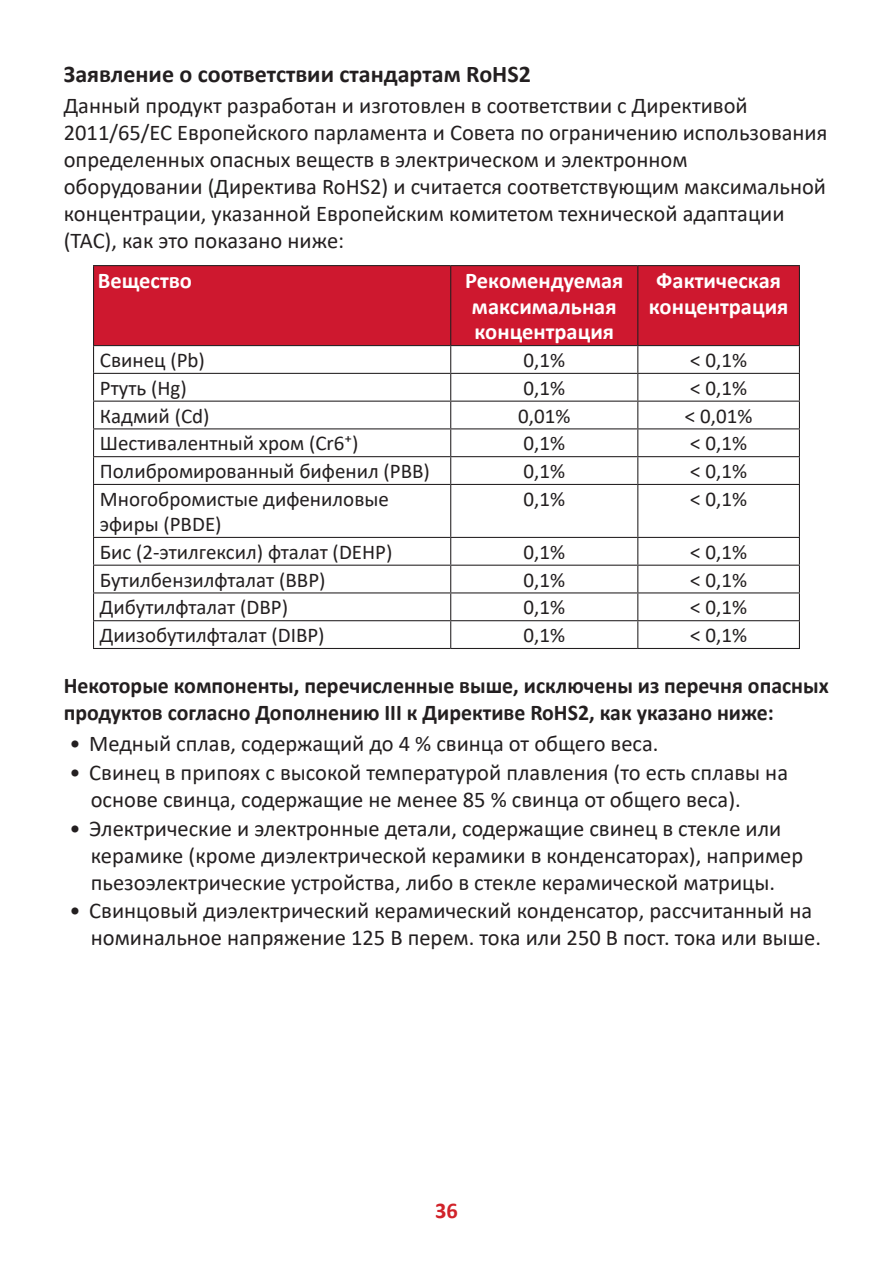
<style>
.page{position:relative;width:893px;height:1263px;background:#fff}
.page>*{position:absolute;margin:0;border:0;box-sizing:border-box;transform-origin:0 0}
.t1{font:700 24px "Calibri";color:#231f20}
.t2{font:22.5px/27px "Calibri";color:#231f20}
.t3{font:700 22.5px/27px "Calibri";color:#231f20}
.t4{font:700 22.5px/25.5px "Calibri";color:#fff;text-align:center}
.t5{font:700 22.5px "Calibri";color:#d1232a}
.t6{font:21px/25.2px "Calibri";color:#231f20}
</style>
<div class="page">
<div style="left:94px;top:266px;width:705px;height:79px;background:#ce182f"></div>
<hr style="left:93px;top:265px;width:358px;height:1px;background:#231f20">
<hr style="left:93px;top:266px;width:1px;height:79px;background:#231f20">
<hr style="left:451px;top:265px;width:187px;height:1px;background:#231f20">
<hr style="left:450px;top:266px;width:1px;height:79px;background:#231f20">
<hr style="left:638px;top:265px;width:162px;height:1px;background:#231f20">
<hr style="left:637px;top:266px;width:1px;height:79px;background:#231f20">
<hr style="left:799px;top:266px;width:1px;height:79px;background:#231f20">
<hr style="left:93px;top:345px;width:358px;height:1px;background:#231f20">
<hr style="left:451px;top:345px;width:187px;height:1px;background:#231f20">
<hr style="left:638px;top:345px;width:162px;height:1px;background:#231f20">
<hr style="left:93px;top:373px;width:358px;height:1px;background:#231f20">
<hr style="left:451px;top:373px;width:187px;height:1px;background:#231f20">
<hr style="left:638px;top:373px;width:162px;height:1px;background:#231f20">
<hr style="left:93px;top:401px;width:358px;height:1px;background:#231f20">
<hr style="left:451px;top:401px;width:187px;height:1px;background:#231f20">
<hr style="left:638px;top:401px;width:162px;height:1px;background:#231f20">
<hr style="left:93px;top:428px;width:358px;height:1px;background:#231f20">
<hr style="left:451px;top:428px;width:187px;height:1px;background:#231f20">
<hr style="left:638px;top:428px;width:162px;height:1px;background:#231f20">
<hr style="left:93px;top:456px;width:358px;height:1px;background:#231f20">
<svg style="left:93px;top:346px;width:1px;height:138px"></svg>
<hr style="left:451px;top:456px;width:187px;height:1px;background:#231f20">
<svg style="left:450px;top:346px;width:1px;height:138px"></svg>
<hr style="left:638px;top:456px;width:162px;height:1px;background:#231f20">
<svg style="left:637px;top:346px;width:1px;height:138px"></svg>
<svg style="left:799px;top:346px;width:1px;height:138px"></svg>
<hr style="left:93px;top:484px;width:358px;height:1px;background:#231f20">
<hr style="left:93px;top:485px;width:1px;height:52px;background:#231f20">
<hr style="left:451px;top:484px;width:187px;height:1px;background:#231f20">
<hr style="left:450px;top:485px;width:1px;height:52px;background:#231f20">
<hr style="left:638px;top:484px;width:162px;height:1px;background:#231f20">
<hr style="left:637px;top:485px;width:1px;height:52px;background:#231f20">
<hr style="left:799px;top:485px;width:1px;height:52px;background:#231f20">
<hr style="left:93px;top:537px;width:358px;height:1px;background:#231f20">
<hr style="left:451px;top:537px;width:187px;height:1px;background:#231f20">
<hr style="left:638px;top:537px;width:162px;height:1px;background:#231f20">
<hr style="left:93px;top:565px;width:358px;height:1px;background:#231f20">
<hr style="left:451px;top:565px;width:187px;height:1px;background:#231f20">
<hr style="left:638px;top:565px;width:162px;height:1px;background:#231f20">
<hr style="left:93px;top:592px;width:358px;height:1px;background:#231f20">
<hr style="left:451px;top:592px;width:187px;height:1px;background:#231f20">
<hr style="left:638px;top:592px;width:162px;height:1px;background:#231f20">
<hr style="left:93px;top:620px;width:358px;height:1px;background:#231f20">
<svg style="left:93px;top:538px;width:1px;height:110px"></svg>
<hr style="left:451px;top:620px;width:187px;height:1px;background:#231f20">
<svg style="left:450px;top:538px;width:1px;height:110px"></svg>
<hr style="left:638px;top:620px;width:162px;height:1px;background:#231f20">
<svg style="left:637px;top:538px;width:1px;height:110px"></svg>
<svg style="left:799px;top:538px;width:1px;height:110px"></svg>
<hr style="left:93px;top:648px;width:358px;height:1px;background:#231f20">
<hr style="left:451px;top:648px;width:187px;height:1px;background:#231f20">
<hr style="left:638px;top:648px;width:162px;height:1px;background:#231f20">
<p class="t1" style="left:64px;top:57px;width:469px">Заявление о соответствии стандартам RoHS2</p>
<p class="t2" style="left:64px;top:91px;width:765px">Данный продукт разработан и изготовлен в соответствии с Директивой 2011/65/ЕС Европейского парламента и Совета по ограничению использования определенных опасных веществ в электрическом и электронном оборудовании (Директива RoHS2) и считается соответствующим максимальной концентрации, указанной Европейским комитетом технической адаптации (TAC), как это показано ниже:</p>
<p class="t4" style="left:98px;top:268px;width:96px">Вещество</p>
<p class="t4" style="left:465px;top:268px;width:160px">Рекомендуемая максимальная концентрация</p>
<p class="t4" style="left:649px;top:268px;width:141px">Фактическая концентрация</p>
<p class="t6" style="left:100px;top:347px;width:107px">Свинец (Pb)</p>
<p class="t6" style="left:523px;top:347px;width:43px">0,1%</p>
<p class="t6" style="left:690px;top:347px;width:58px">&lt; 0,1%</p>
<p class="t6" style="left:100px;top:375px;width:88px">Ртуть (Hg)</p>
<p class="t6" style="left:523px;top:375px;width:43px">0,1%</p>
<p class="t6" style="left:690px;top:375px;width:58px">&lt; 0,1%</p>
<p class="t6" style="left:100px;top:402px;width:111px">Кадмий (Cd)</p>
<p class="t6" style="left:518px;top:402px;width:54px">0,01%</p>
<p class="t6" style="left:685px;top:402px;width:69px">&lt; 0,01%</p>
<p class="t6" style="left:100px;top:430px;width:260px">Шестивалентный хром (Cr6⁺)</p>
<p class="t6" style="left:523px;top:430px;width:43px">0,1%</p>
<p class="t6" style="left:690px;top:430px;width:58px">&lt; 0,1%</p>
<p class="t6" style="left:100px;top:458px;width:332px">Полибромированный бифенил (PBB)</p>
<p class="t6" style="left:523px;top:458px;width:43px">0,1%</p>
<p class="t6" style="left:690px;top:458px;width:58px">&lt; 0,1%</p>
<p class="t6" style="left:100px;top:486px;width:290px">Многобромистые дифениловые эфиры (PBDE)</p>
<p class="t6" style="left:523px;top:486px;width:43px">0,1%</p>
<p class="t6" style="left:690px;top:486px;width:58px">&lt; 0,1%</p>
<p class="t6" style="left:100px;top:539px;width:294px">Бис (2-этилгексил) фталат (DEHP)</p>
<p class="t6" style="left:523px;top:539px;width:43px">0,1%</p>
<p class="t6" style="left:690px;top:539px;width:58px">&lt; 0,1%</p>
<p class="t6" style="left:100px;top:566px;width:227px">Бутилбензилфталат (BBP)</p>
<p class="t6" style="left:523px;top:566px;width:43px">0,1%</p>
<p class="t6" style="left:690px;top:566px;width:58px">&lt; 0,1%</p>
<p class="t6" style="left:100px;top:594px;width:190px">Дибутилфталат (DBP)</p>
<p class="t6" style="left:523px;top:594px;width:43px">0,1%</p>
<p class="t6" style="left:690px;top:594px;width:58px">&lt; 0,1%</p>
<p class="t6" style="left:100px;top:622px;width:226px">Диизобутилфталат (DIBP)</p>
<p class="t6" style="left:523px;top:622px;width:43px">0,1%</p>
<p class="t6" style="left:690px;top:622px;width:58px">&lt; 0,1%</p>
<p class="t3" style="left:64px;top:672px;width:766px">Некоторые компоненты, перечисленные выше, исключены из перечня опасных продуктов согласно Дополнению III к Директиве RoHS2, как указано ниже:</p>
<p class="t2" style="left:70px;top:730px;width:590px">• Медный сплав, содержащий до 4 % свинца от общего веса.</p>
<p class="t2" style="left:91px;top:758px;width:699px;text-indent:-21px">• Свинец в припоях с высокой температурой плавления (то есть сплавы на основе свинца, содержащие не менее 85 % свинца от общего веса).</p>
<p class="t2" style="left:91px;top:814px;width:714px;text-indent:-21px">• Электрические и электронные детали, содержащие свинец в стекле или керамике (кроме диэлектрической керамики в конденсаторах), например пьезоэлектрические устройства, либо в стекле керамической матрицы.</p>
<p class="t2" style="left:91px;top:897px;width:732px;text-indent:-21px">• Свинцовый диэлектрический керамический конденсатор, рассчитанный на номинальное напряжение 125 В перем. тока или 250 В пост. тока или выше.</p>
<p class="t5" style="left:435px;top:1194px;width:24px">36</p>
</div>
